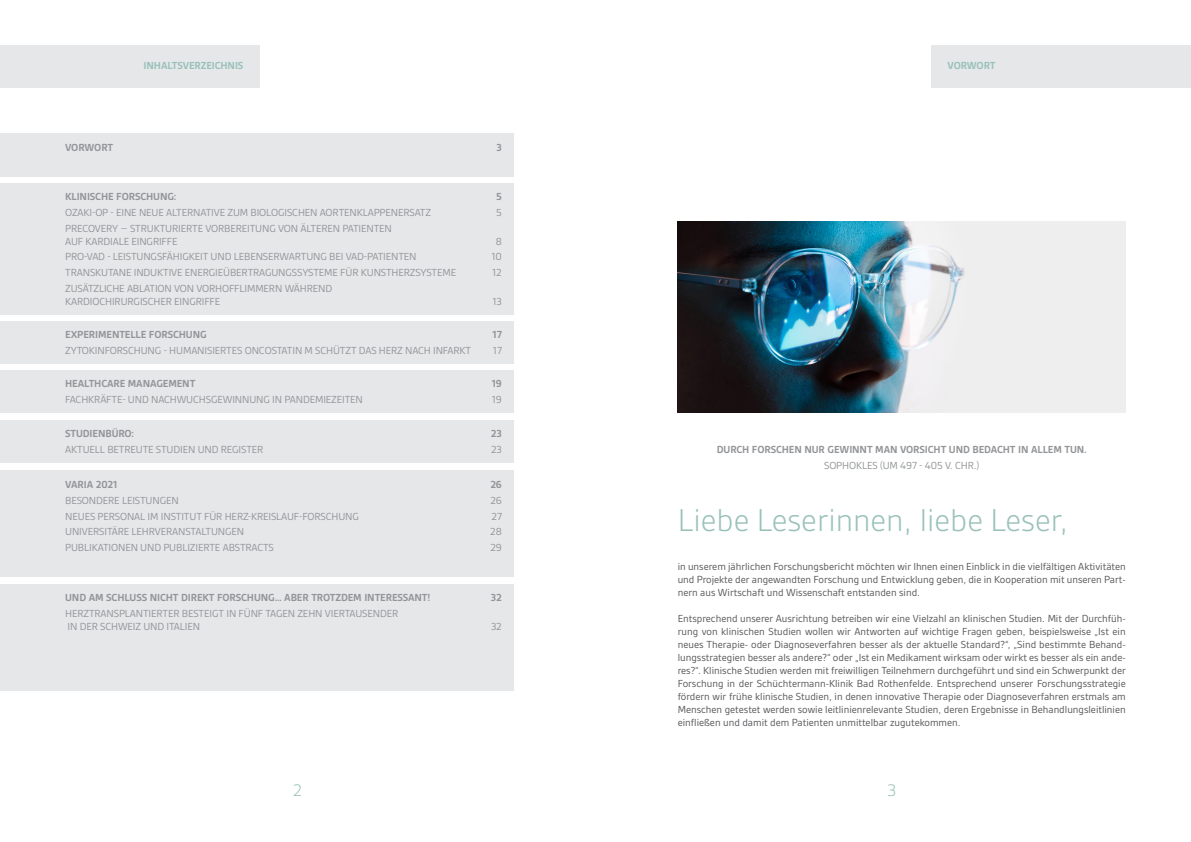
<style>
.page{position:relative;width:1191px;height:842px;background:#fff}
.page>*{position:absolute;margin:0;border:0;box-sizing:border-box;transform-origin:0 0}
.t1{font:300 34px "Gesta";color:#99c1b9}
.t2{font:300 18px "Gesta";color:#99c1b9}
.t3{font:11px/13px "Gesta";color:#57585a;text-align:justify}
.t4{font:11px/13px "Gesta";letter-spacing:-.01em;color:#939598}
.t5{font:700 11px "Gesta";letter-spacing:-.01em;color:#939598}
.t6{font:700 11px "Gesta";letter-spacing:-.01em;color:#99c1b9}
</style>
<div class="page">
<div style="left:0;top:183px;width:513px;height:132px;background:#e6e7e9"></div>
<div style="left:0;top:134px;width:513px;height:43px;background:#e6e7e9"></div>
<div style="left:0;top:420px;width:513px;height:42px;background:#e6e7e9"></div>
<div style="left:0;top:584px;width:513px;height:106px;background:#e6e7e9"></div>
<div style="left:0;top:471px;width:513px;height:106px;background:#e6e7e9"></div>
<div style="left:0;top:321px;width:513px;height:43px;background:#e6e7e9"></div>
<div style="left:0;top:370px;width:513px;height:42px;background:#e6e7e9"></div>
<div style="left:932px;top:46px;width:259px;height:42px;background:#e6e7e9"></div>
<div style="left:0;top:46px;width:259px;height:42px;background:#e6e7e9"></div>
<img style="left:677px;top:222px;width:448px;height:191px">
<p class="t6" style="left:144px;top:60px;width:101px">INHALTSVERZEICHNIS</p>
<p class="t6" style="left:947px;top:60px;width:50px">VORWORT</p>
<p class="t5" style="left:65px;top:141px;width:50px">VORWORT</p>
<p class="t5" style="left:496px;top:141px;width:7px">3</p>
<p class="t5" style="left:65px;top:190px;width:113px">KLINISCHE FORSCHUNG:</p>
<p class="t5" style="left:496px;top:190px;width:7px">5</p>
<p class="t4" style="left:65px;top:206px;width:367px">OZAKI-OP - EINE NEUE ALTERNATIVE ZUM BIOLOGISCHEN AORTENKLAPPENERSATZ</p>
<p class="t4" style="left:496px;top:206px;width:7px">5</p>
<p class="t4" style="left:65px;top:221px;width:328px">PRECOVERY – STRUKTURIERTE VORBEREITUNG VON ÄLTEREN PATIENTEN<br>AUF KARDIALE EINGRIFFE</p>
<p class="t4" style="left:496px;top:234px;width:8px">8</p>
<p class="t4" style="left:65px;top:250px;width:353px">PRO-VAD - LEISTUNGSFÄHIGKEIT UND LEBENSERWARTUNG BEI VAD-PATIENTEN</p>
<p class="t4" style="left:491px;top:250px;width:12px">10</p>
<p class="t4" style="left:65px;top:266px;width:392px">TRANSKUTANE INDUKTIVE ENERGIEÜBERTRAGUNGSSYSTEME FÜR KUNSTHERZSYSTEME</p>
<p class="t4" style="left:492px;top:266px;width:11px">12</p>
<p class="t4" style="left:65px;top:282px;width:268px">ZUSÄTZLICHE ABLATION VON VORHOFFLIMMERN WÄHREND<br>KARDIOCHIRURGISCHER EINGRIFFE</p>
<p class="t4" style="left:492px;top:295px;width:11px">13</p>
<p class="t5" style="left:65px;top:328px;width:143px">EXPERIMENTELLE FORSCHUNG</p>
<p class="t5" style="left:492px;top:328px;width:11px">17</p>
<p class="t4" style="left:65px;top:344px;width:407px">ZYTOKINFORSCHUNG - HUMANISIERTES ONCOSTATIN M SCHÜTZT DAS HERZ NACH INFARKT</p>
<p class="t4" style="left:493px;top:344px;width:11px">17</p>
<p class="t5" style="left:65px;top:378px;width:132px">HEALTHCARE MANAGEMENT</p>
<p class="t5" style="left:492px;top:378px;width:12px">19</p>
<p class="t4" style="left:65px;top:393px;width:299px">FACHKRÄFTE- UND NACHWUCHSGEWINNUNG IN PANDEMIEZEITEN</p>
<p class="t4" style="left:492px;top:393px;width:12px">19</p>
<p class="t5" style="left:65px;top:427px;width:70px">STUDIENBÜRO:</p>
<p class="t5" style="left:491px;top:427px;width:12px">23</p>
<p class="t4" style="left:65px;top:442px;width:200px">AKTUELL BETREUTE STUDIEN UND REGISTER</p>
<p class="t4" style="left:491px;top:442px;width:12px">23</p>
<p class="t5" style="left:65px;top:478px;width:54px">VARIA 2021</p>
<p class="t5" style="left:490px;top:478px;width:13px">26</p>
<p class="t4" style="left:65px;top:494px;width:115px">BESONDERE LEISTUNGEN</p>
<p class="t4" style="left:490px;top:494px;width:13px">26</p>
<p class="t4" style="left:65px;top:509px;width:295px">NEUES PERSONAL IM INSTITUT FÜR HERZ-KREISLAUF-FORSCHUNG</p>
<p class="t4" style="left:491px;top:509px;width:12px">27</p>
<p class="t4" style="left:65px;top:525px;width:180px">UNIVERSITÄRE LEHRVERANSTALTUNGEN</p>
<p class="t4" style="left:490px;top:525px;width:13px">28</p>
<p class="t4" style="left:65px;top:541px;width:210px">PUBLIKATIONEN UND PUBLIZIERTE ABSTRACTS</p>
<p class="t4" style="left:490px;top:541px;width:13px">29</p>
<p class="t5" style="left:65px;top:592px;width:367px">UND AM SCHLUSS NICHT DIREKT FORSCHUNG… ABER TROTZDEM INTERESSANT!</p>
<p class="t5" style="left:491px;top:592px;width:12px">32</p>
<p class="t4" style="left:65px;top:607px;width:334px">HERZTRANSPLANTIERTER BESTEIGT IN FÜNF TAGEN ZEHN VIERTAUSENDER<br>IN DER SCHWEIZ UND ITALIEN</p>
<p class="t4" style="left:491px;top:620px;width:12px">32</p>
<p class="t5" style="left:717px;top:444px;width:371px">DURCH FORSCHEN NUR GEWINNT MAN VORSICHT UND BEDACHT IN ALLEM TUN.</p>
<p class="t4" style="left:824px;top:459px;width:157px">SOPHOKLES (UM 497 - 405 V. CHR.)</p>
<h1 class="t1" style="left:677px;top:500px;width:392px">Liebe Leserinnen, liebe Leser,</h1>
<p class="t3" style="left:677px;top:559px;width:449px">in unserem jährlichen Forschungsbericht möchten wir Ihnen einen Einblick in die vielfältigen Aktivitäten und Projekte der angewandten Forschung und Entwicklung geben, die in Kooperation mit unseren Part&shy;nern aus Wirtschaft und Wissenschaft entstanden sind.</p>
<p class="t3" style="left:677px;top:611px;width:449px">Entsprechend unserer Ausrichtung betreiben wir eine Vielzahl an klinischen Studien. Mit der Durchfüh&shy;rung von klinischen Studien wollen wir Antworten auf wichtige Fragen geben, beispielsweise „Ist ein neues Therapie- oder Diagnoseverfahren besser als der aktuelle Standard?“, „Sind bestimmte Behand&shy;lungsstrategien besser als andere?“ oder „Ist ein Medikament wirksam oder wirkt es besser als ein ande&shy;res?“. Klinische Studien werden mit freiwilligen Teilnehmern durchgeführt und sind ein Schwerpunkt der Forschung in der Schüchtermann-Klinik Bad Rothenfelde. Entsprechend unserer Forschungsstrategie fördern wir frühe klinische Studien, in denen innovative Therapie oder Diagnoseverfahren erstmals am Menschen getestet werden sowie leitlinienrelevante Studien, deren Ergebnisse in Behandlungsleitlinien einfließen und damit dem Patienten unmittelbar zugutekommen.</p>
<h2 class="t2" style="left:293px;top:780px;width:11px">2</h2>
<h2 class="t2" style="left:887px;top:780px;width:10px">3</h2>
</div>
